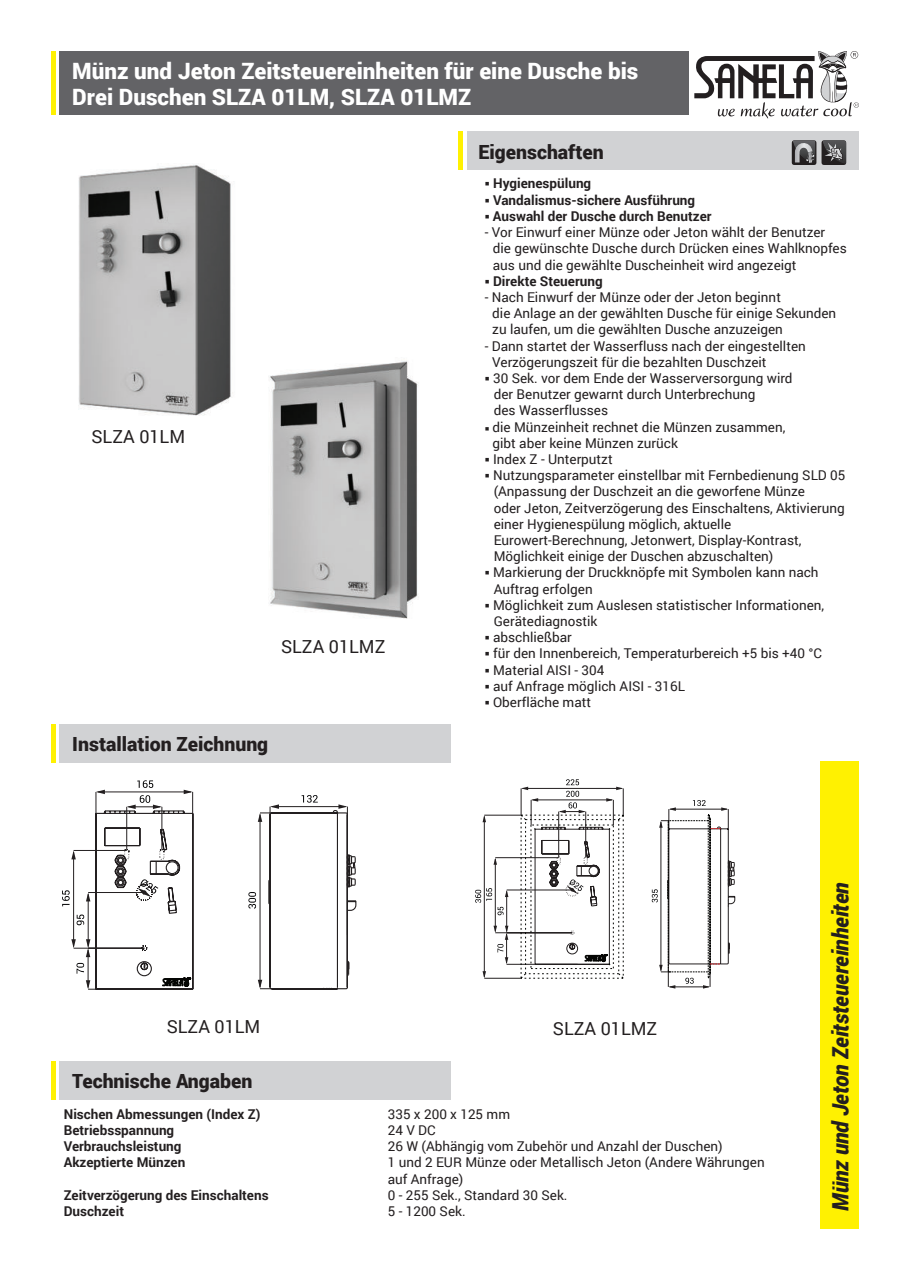
<style>
.page{position:relative;width:910px;height:1280px;background:#fff}
.page>*{position:absolute;margin:0;border:0;box-sizing:border-box;transform-origin:0 0}
.t1{font:900 22.5px/26.2px "Roboto";color:#fff}
.t2{font:italic 900 22.5px "Roboto";color:#231f20;scale:.95 1}
.t3{font:900 19.5px "Roboto";color:#231f20}
.t4{font:18px "Roboto";color:#231f20}
.t5{font:13.5px/16.2px "Roboto";color:#231f20}
.t6{font:700 13.5px "Roboto";color:#231f20}
</style>
<div class="page">
<div style="left:60px;top:51px;width:629px;height:64px;background:#636366"></div>
<div style="left:468px;top:132px;width:391px;height:38px;background:#d1d2d4"></div>
<div style="left:821px;top:761px;width:38px;height:468px;background:#fff101"></div>
<svg style="left:694px;top:51px;width:165px;height:68px"></svg>
<hr style="left:51px;top:51px;width:4px;height:64px;background:#fff101">
<div style="left:60px;top:1061px;width:391px;height:38px;background:#d1d2d4"></div>
<hr style="left:51px;top:1061px;width:4px;height:38px;background:#fff101">
<hr style="left:458px;top:132px;width:4px;height:38px;background:#fff101">
<div style="left:60px;top:724px;width:391px;height:38px;background:#d1d2d4"></div>
<hr style="left:51px;top:724px;width:4px;height:38px;background:#fff101">
<svg style="left:821px;top:140px;width:25px;height:25px"></svg>
<svg style="left:822px;top:140px;width:24px;height:24px"></svg>
<div style="left:792px;top:140px;width:24px;height:25px;background:#231f20;border-radius:3px"></div>
<svg style="left:793px;top:140px;width:22px;height:25px"></svg>
<hr style="left:162px;top:807px;width:1px;height:43px;background:#231f20">
<hr style="left:126px;top:807px;width:1px;height:43px;background:#231f20">
<svg style="left:127px;top:795px;width:35px;height:14px"></svg>
<hr style="left:74px;top:850px;width:53px;height:1px;background:#231f20">
<hr style="left:74px;top:948px;width:70px;height:1px;background:#231f20">
<hr style="left:73px;top:852px;width:1px;height:94px;background:#231f20">
<svg style="left:71px;top:939px;width:5px;height:9px"></svg>
<svg style="left:71px;top:850px;width:5px;height:9px"></svg>
<svg style="left:62px;top:890px;width:8px;height:16px"></svg>
<hr style="left:88px;top:989px;width:36px;height:1px;background:#231f20">
<hr style="left:88px;top:950px;width:1px;height:37px;background:#231f20">
<svg style="left:86px;top:980px;width:4px;height:9px"></svg>
<svg style="left:76px;top:963px;width:8px;height:11px"></svg>
<hr style="left:88px;top:892px;width:56px;height:1px;background:#231f20">
<hr style="left:88px;top:894px;width:1px;height:52px;background:#231f20">
<svg style="left:86px;top:939px;width:4px;height:18px"></svg>
<svg style="left:86px;top:892px;width:4px;height:9px"></svg>
<svg style="left:77px;top:914px;width:7px;height:11px"></svg>
<hr style="left:192px;top:792px;width:1px;height:37px;background:#231f20">
<hr style="left:96px;top:792px;width:1px;height:30px;background:#231f20">
<hr style="left:98px;top:792px;width:93px;height:1px;background:#231f20">
<svg style="left:96px;top:790px;width:9px;height:4px"></svg>
<svg style="left:184px;top:790px;width:9px;height:4px"></svg>
<svg style="left:137px;top:780px;width:16px;height:8px"></svg>
<svg style="left:95px;top:809px;width:99px;height:181px"></svg>
<svg style="left:248px;top:795px;width:109px;height:195px"></svg>
<svg style="left:124px;top:849px;width:40px;height:102px"></svg>
<svg style="left:162px;top:976px;width:29px;height:13px"></svg>
<hr style="left:484px;top:815px;width:37px;height:1px;background:#231f20">
<hr style="left:484px;top:978px;width:37px;height:1px;background:#231f20">
<hr style="left:484px;top:816px;width:1px;height:161px;background:#231f20">
<svg style="left:483px;top:971px;width:3px;height:7px"></svg>
<svg style="left:483px;top:815px;width:3px;height:7px"></svg>
<hr style="left:507px;top:890px;width:65px;height:1px;background:#231f20">
<hr style="left:506px;top:891px;width:1px;height:40px;background:#231f20">
<hr style="left:507px;top:964px;width:71px;height:1px;background:#231f20">
<hr style="left:495px;top:857px;width:64px;height:1px;background:#231f20">
<hr style="left:495px;top:932px;width:77px;height:1px;background:#231f20">
<hr style="left:495px;top:859px;width:1px;height:72px;background:#231f20">
<svg style="left:493px;top:926px;width:15px;height:38px"></svg>
<svg style="left:493px;top:858px;width:4px;height:7px"></svg>
<svg style="left:475px;top:888px;width:33px;height:27px"></svg>
<svg style="left:520px;top:779px;width:216px;height:210px"></svg>
<img style="left:78px;top:165px;width:155px;height:251px">
<img style="left:269px;top:360px;width:150px;height:259px">
<h1 class="t1" style="left:72px;top:59px;width:568px">Münz und Jeton Zeitsteuereinheiten für eine Dusche bis<br>Drei Duschen SLZA 01LM, SLZA 01LMZ</h1>
<h2 class="t3" style="left:478px;top:144px;width:127px">Eigenschaften</h2>
<h3 class="t4" style="left:91px;top:429px;width:95px">SLZA 01LM</h3>
<h3 class="t4" style="left:281px;top:638px;width:106px">SLZA 01LMZ</h3>
<h2 class="t3" style="left:72px;top:736px;width:197px">Installation Zeichnung</h2>
<p class="t6" style="left:485px;top:178px;width:108px">○ Hygienespülung</p>
<p class="t6" style="left:485px;top:194px;width:212px">○ Vandalismus-sichere Ausführung</p>
<p class="t6" style="left:485px;top:210px;width:228px">○ Auswahl der Dusche durch Benutzer</p>
<p class="t5" style="left:493px;top:225px;width:355px;text-indent:-8px">- Vor Einwurf einer Münze oder Jeton wählt der Benutzer die gewünschte Dusche durch Drücken eines Wahlknopfes aus und die gewählte Duscheinheit wird angezeigt</p>
<p class="t6" style="left:485px;top:275px;width:119px">○ Direkte Steuerung</p>
<p class="t5" style="left:492px;top:290px;width:345px;text-indent:-8px">- Nach Einwurf der Münze oder der Jeton beginnt<br>die Anlage an der gewählten Dusche für einige Sekunden zu laufen, um die gewählten Dusche anzuzeigen</p>
<p class="t5" style="left:492px;top:337px;width:315px;text-indent:-8px">- Dann startet der Wasserfluss nach der eingestellten<br>Verzögerungszeit für die bezahlten Duschzeit</p>
<p class="t5" style="left:494px;top:371px;width:300px;text-indent:-9px">○ 30 Sek. vor dem Ende der Wasserversorgung wird der Benutzer gewarnt durch Unterbrechung<br>des Wasserflusses</p>
<p class="t5" style="left:492px;top:420px;width:294px;text-indent:-8px">○ die Münzeinheit rechnet die Münzen zusammen, gibt aber keine Münzen zurück</p>
<p class="t5" style="left:485px;top:452px;width:130px">○ Index Z - Unterputzt</p>
<p class="t5" style="left:494px;top:468px;width:353px;text-indent:-9px">○ Nutzungsparameter einstellbar mit Fernbedienung SLD 05 (Anpassung der Duschzeit an die geworfene Münze<br>oder Jeton, Zeitverzögerung des Einschaltens, Aktivierung einer Hygienespülung möglich, aktuelle Eurowert-Berechnung, Jetonwert, Display-Kontrast, Möglichkeit einige der Duschen abzuschalten)</p>
<p class="t5" style="left:494px;top:565px;width:326px;text-indent:-9px">○ Markierung der Druckknöpfe mit Symbolen kann nach<br>Auftrag erfolgen</p>
<p class="t5" style="left:494px;top:598px;width:332px;text-indent:-9px">○ Möglichkeit zum Auslesen statistischer Informationen,<br>Gerätediagnostik</p>
<p class="t5" style="left:485px;top:630px;width:89px">○ abschließbar</p>
<p class="t5" style="left:485px;top:646px;width:339px">○ für den Innenbereich, Temperaturbereich +5 bis +40 °C</p>
<p class="t5" style="left:485px;top:663px;width:121px">○ Material AISI - 304</p>
<p class="t5" style="left:485px;top:679px;width:202px">○ auf Anfrage möglich AISI - 316L</p>
<p class="t5" style="left:485px;top:693px;width:108px">○ Oberfläche matt</p>
<h3 class="t4" style="left:167px;top:1018px;width:95px">SLZA 01LM</h3>
<h3 class="t4" style="left:553px;top:1021px;width:106px">SLZA 01LMZ</h3>
<h2 class="t3" style="left:72px;top:1073px;width:182px">Technische Angaben</h2>
<p class="t6" style="left:64px;top:1108px;width:198px">Nischen Abmessungen (Index Z)</p>
<p class="t5" style="left:388px;top:1107px;width:124px">335 x 200 x 125 mm</p>
<p class="t6" style="left:64px;top:1124px;width:112px">Betriebsspannung</p>
<p class="t5" style="left:388px;top:1123px;width:49px">24 V DC</p>
<p class="t6" style="left:64px;top:1140px;width:119px">Verbrauchsleistung</p>
<p class="t5" style="left:388px;top:1139px;width:336px">26 W (Abhängig vom Zubehör und Anzahl der Duschen)</p>
<p class="t6" style="left:64px;top:1157px;width:123px">Akzeptierte Münzen</p>
<p class="t5" style="left:388px;top:1155px;width:378px">1 und 2 EUR Münze oder Metallisch Jeton (Andere Währungen auf Anfrage)</p>
<p class="t6" style="left:64px;top:1189px;width:206px">Zeitverzögerung des Einschaltens</p>
<p class="t5" style="left:388px;top:1188px;width:181px">0 - 255 Sek., Standard 30 Sek.</p>
<p class="t6" style="left:64px;top:1205px;width:62px">Duschzeit</p>
<p class="t5" style="left:388px;top:1204px;width:79px">5 - 1200 Sek.</p>
<h1 class="t2" style="left:828px;top:1211px;width:348px;rotate:-90deg">Münz und Jeton Zeitsteuereinheiten</h1>
</div>
